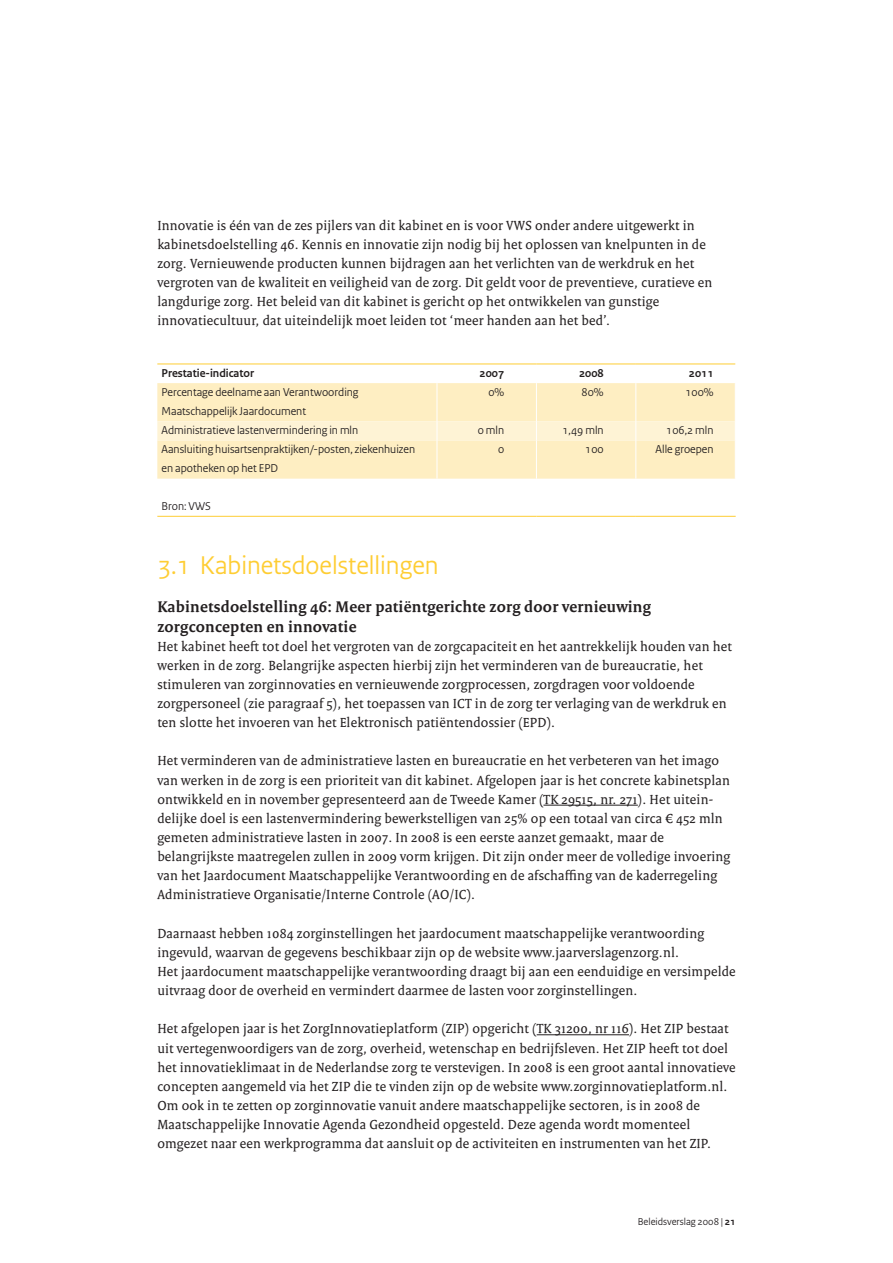
<style>
.page{position:relative;width:893px;height:1263px;background:#fff}
.page>*{position:absolute;margin:0;border:0;box-sizing:border-box;transform-origin:0 0}
.t1{font:27px "Rijksoverheid Sans";color:#fecd33}
.t2{font:700 16.5px/19.2px "Rijksoverheid Serif";letter-spacing:.015em;color:#231f20}
.t3{font:14.25px/19.2px "Rijksoverheid Serif";letter-spacing:.015em;color:#231f20}
.t4{font:12px/19.2px "Rijksoverheid Sans";color:#231f20}
.t5{font:700 12px "Rijksoverheid Sans";color:#231f20}
.t6{font:10.5px "Rijksoverheid Sans";color:#231f20}
.s1{font-weight:700}
</style>
<div class="page">
<hr style="left:543px;top:805px;width:95px;height:1px;background:#231f20">
<hr style="left:537px;top:1034px;width:92px;height:1px;background:#231f20">
<div style="left:157px;top:383px;width:578px;height:96px;background:#feeec2"></div>
<hr style="left:437px;top:383px;width:1px;height:38px;background:#fff">
<hr style="left:536px;top:383px;width:1px;height:38px;background:#fff">
<hr style="left:635px;top:383px;width:1px;height:38px;background:#fff">
<hr style="left:437px;top:440px;width:1px;height:39px;background:#fff">
<hr style="left:536px;top:440px;width:1px;height:39px;background:#fff">
<hr style="left:635px;top:440px;width:1px;height:39px;background:#fff">
<div style="left:157px;top:421px;width:578px;height:19px;background:#fef3d5"></div>
<hr style="left:157px;top:364px;width:280px;height:1px;background:#fecd33">
<hr style="left:437px;top:364px;width:99px;height:1px;background:#fecd33">
<hr style="left:536px;top:364px;width:100px;height:1px;background:#fecd33">
<hr style="left:636px;top:364px;width:99px;height:1px;background:#fecd33">
<hr style="left:157px;top:516px;width:280px;height:1px;background:#fecd33">
<hr style="left:437px;top:516px;width:99px;height:1px;background:#fecd33">
<hr style="left:536px;top:516px;width:100px;height:1px;background:#fecd33">
<hr style="left:636px;top:516px;width:100px;height:1px;background:#fecd33">
<p class="t3" style="left:157px;top:215px;width:557px">Innovatie is één van de zes pijlers van dit kabinet en is voor VWS onder andere uitgewerkt in kabinetsdoelstelling 46. Kennis en innovatie zijn nodig bij het oplossen van knelpunten in de zorg. Vernieuwende producten kunnen bijdragen aan het verlichten van de werkdruk en het vergroten van de kwaliteit en veiligheid van de zorg. Dit geldt voor de preventieve, curatieve en langdurige zorg. Het beleid van dit kabinet is gericht op het ontwikkelen van gunstige innovatiecultuur, dat uiteindelijk moet leiden tot ‘meer handen aan het bed’.</p>
<p class="t5" style="left:162px;top:366px;width:94px">Prestatie-indicator</p>
<p class="t5" style="left:480px;top:366px;width:26px">2007</p>
<p class="t5" style="left:579px;top:366px;width:26px">2008</p>
<p class="t5" style="left:689px;top:366px;width:26px">2011</p>
<p class="t4" style="left:162px;top:382px;width:199px">Percentage deelname aan Verantwoording<br>Maatschappelijk Jaardocument</p>
<p class="t4" style="left:488px;top:382px;width:17px">0%</p>
<p class="t4" style="left:582px;top:382px;width:24px">80%</p>
<p class="t4" style="left:685px;top:382px;width:30px">100%</p>
<p class="t4" style="left:162px;top:420px;width:198px">Administratieve lastenvermindering in mln</p>
<p class="t4" style="left:478px;top:420px;width:28px">0 mln</p>
<p class="t4" style="left:562px;top:420px;width:43px">1,49 mln</p>
<p class="t4" style="left:666px;top:420px;width:49px">106,2 mln</p>
<p class="t4" style="left:162px;top:439px;width:255px">Aansluiting huisartsenpraktijken/-posten, ziekenhuizen en apotheken op het EPD</p>
<p class="t4" style="left:498px;top:439px;width:8px">0</p>
<p class="t4" style="left:585px;top:439px;width:20px">100</p>
<p class="t4" style="left:656px;top:439px;width:59px">Alle groepen</p>
<p class="t4" style="left:162px;top:496px;width:51px">Bron: VWS</p>
<h1 class="t1" style="left:157px;top:550px;width:283px">3.1 Kabinetsdoelstellingen</h1>
<p class="t2" style="left:157px;top:597px;width:495px">Kabinetsdoelstelling 46: Meer patiëntgerichte zorg door vernieuwing zorgconcepten en innovatie</p>
<p class="t3" style="left:157px;top:636px;width:576px">Het kabinet heeft tot doel het vergroten van de zorgcapaciteit en het aantrekkelijk houden van het werken in de zorg. Belangrijke aspecten hierbij zijn het verminderen van de bureaucratie, het stimuleren van zorginnovaties en vernieuwende zorgprocessen, zorgdragen voor voldoende zorgpersoneel (zie paragraaf 5), het toepassen van ICT in de zorg ter verlaging van de werkdruk en ten slotte het invoeren van het Elektronisch patiëntendossier (EPD).</p>
<p class="t3" style="left:157px;top:751px;width:574px">Het verminderen van de administratieve lasten en bureaucratie en het verbeteren van het imago van werken in de zorg is een prioriteit van dit kabinet. Afgelopen jaar is het concrete kabinetsplan ontwikkeld en in november gepresenteerd aan de Tweede Kamer (TK 29515, nr. 271). Het uitein&shy;delijke doel is een lastenvermindering bewerkstelligen van 25% op een totaal van circa € 452 mln gemeten administratieve lasten in 2007. In 2008 is een eerste aanzet gemaakt, maar de belangrijkste maatregelen zullen in 2009 vorm krijgen. Dit zijn onder meer de volledige invoering van het Jaardocument Maatschappelijke Verantwoording en de afschaffing van de kaderregeling Administratieve Organisatie/Interne Controle (AO/IC).</p>
<p class="t3" style="left:157px;top:923px;width:580px">Daarnaast hebben 1084 zorginstellingen het jaardocument maatschappelijke verantwoording ingevuld, waarvan de gegevens beschikbaar zijn op de website www.jaarverslagenzorg.nl.<br>Het jaardocument maatschappelijke verantwoording draagt bij aan een eenduidige en versimpelde uitvraag door de overheid en vermindert daarmee de lasten voor zorginstellingen.</p>
<p class="t3" style="left:157px;top:1019px;width:580px">Het afgelopen jaar is het ZorgInnovatieplatform (ZIP) opgericht (TK 31200, nr 116). Het ZIP bestaat uit vertegenwoordigers van de zorg, overheid, wetenschap en bedrijfsleven. Het ZIP heeft tot doel het innovatieklimaat in de Nederlandse zorg te verstevigen. In 2008 is een groot aantal innovatieve concepten aangemeld via het ZIP die te vinden zijn op de website www.zorginnovatieplatform.nl.<br>Om ook in te zetten op zorginnovatie vanuit andere maatschappelijke sectoren, is in 2008 de Maatschappelijke Innovatie Agenda Gezondheid opgesteld. Deze agenda wordt momenteel omgezet naar een werkprogramma dat aansluit op de activiteiten en instrumenten van het ZIP.</p>
<p class="t6" style="left:638px;top:1215px;width:99px">Beleidsverslag 2008 | <span class="s1">21</span></p>
</div>
